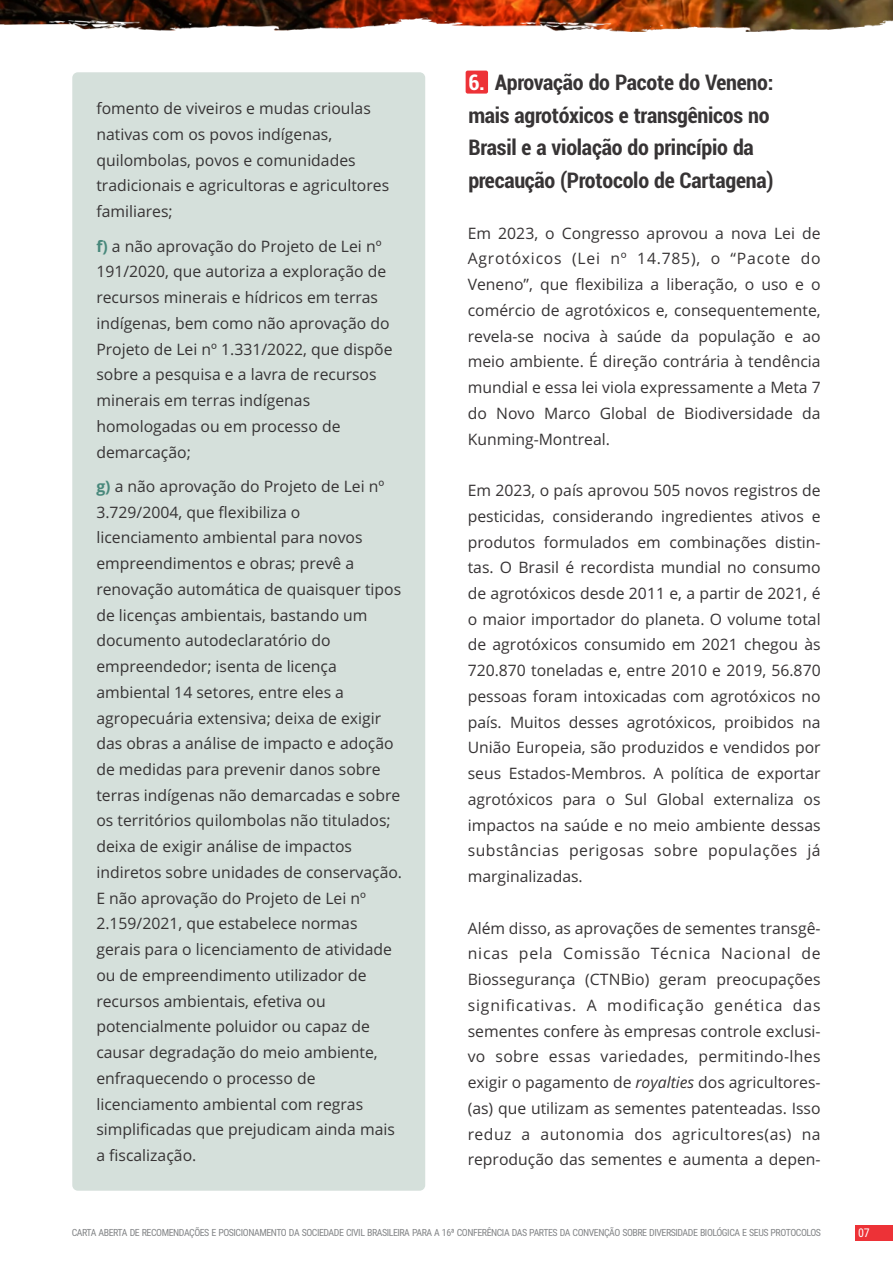
<style>
.page{position:relative;width:893px;height:1263px;background:#fff}
.page>*{position:absolute;margin:0;border:0;box-sizing:border-box;transform-origin:0 0}
.t1{font:700 condensed 22.5px/32.4px "Roboto";letter-spacing:-.01em;color:#373435}
.t2{font:15.75px/25.8px "Open Sans";color:#373435}
.t3{font:12px "Roboto Condensed";color:#fefefe}
.t4{font:9.9px "Roboto Condensed";letter-spacing:-.045em;color:#848688}
.s1{font-weight:700;color:#48887b}
.s2{color:#fefefe}
.s3{font-style:italic}
</style>
<div class="page">
<div style="left:72px;top:72px;width:353px;height:1119px;background:#d5e0db;border-radius:6px"></div>
<div style="left:466px;top:71px;width:22px;height:23px;background:#ed3237;border-radius:2px"></div>
<div style="left:855px;top:1225px;width:38px;height:15px;background:#ed3237"></div>
<img style="left:0;top:0;width:893px;height:32px">
<p class="t2" style="left:96px;top:97px;width:294px">fomento de viveiros e mudas crioulas nativas com os povos indígenas, quilombolas, povos e comunidades tradicionais e agricultoras e agricultores familiares;</p>
<p class="t2" style="left:96px;top:234px;width:298px"><span class="s1">f)</span> a não aprovação do Projeto de Lei nº 191/2020, que autoriza a exploração de recursos minerais e hídricos em terras indígenas, bem como não aprovação do Projeto de Lei nº 1.331/2022, que dispõe sobre a pesquisa e a lavra de recursos minerais em terras indígenas homologadas ou em processo de demarcação;</p>
<p class="t2" style="left:96px;top:475px;width:307px"><span class="s1">g)</span> a não aprovação do Projeto de Lei nº 3.729/2004, que flexibiliza o licenciamento ambiental para novos empreendimentos e obras; prevê a renovação automática de quaisquer tipos de licenças ambientais, bastando um documento autodeclaratório do empreendedor; isenta de licença ambiental 14 setores, entre eles a agropecuária extensiva; deixa de exigir das obras a análise de impacto e adoção de medidas para prevenir danos sobre terras indígenas não demarcadas e sobre os territórios quilombolas não titulados; deixa de exigir análise de impactos indiretos sobre unidades de conservação.<br>E não aprovação do Projeto de Lei nº 2.159/2021, que estabelece normas gerais para o licenciamento de atividade ou de empreendimento utilizador de recursos ambientais, efetiva ou potencialmente poluidor ou capaz de causar degradação do meio ambiente, enfraquecendo o processo de licenciamento ambiental com regras simplificadas que prejudicam ainda mais a fiscalização.</p>
<h1 class="t1" style="left:468px;top:68px;width:307px"><span class="s2">6.</span> Aprovação do Pacote do Veneno: mais agrotóxicos e transgênicos no Brasil e a violação do princípio da precaução (Protocolo de Cartagena)</h1>
<p class="t2" style="left:468px;top:222px;width:354px;text-align:justify">Em 2023, o Congresso aprovou a nova Lei de Agrotóxicos (Lei nº 14.785), o “Pacote do Veneno”, que flexibiliza a liberação, o uso e o comércio de agrotóxicos e, consequentemente, revela-se nociva à saúde da população e ao meio ambiente. É direção contrária à tendência mundial e essa lei viola expressamente a Meta 7 do Novo Marco Global de Biodiversidade da Kunming-Montreal.</p>
<p class="t2" style="left:468px;top:479px;width:354px;text-align:justify">Em 2023, o país aprovou 505 novos registros de pesticidas, considerando ingredientes ativos e produtos formulados em combinações distin&shy;tas. O Brasil é recordista mundial no consumo de agrotóxicos desde 2011 e, a partir de 2021, é o maior importador do planeta. O volume total de agrotóxicos consumido em 2021 chegou às 720.870 toneladas e, entre 2010 e 2019, 56.870 pessoas foram intoxicadas com agrotóxicos no país. Muitos desses agrotóxicos, proibidos na União Europeia, são produzidos e vendidos por seus Estados-Membros. A política de exportar agrotóxicos para o Sul Global externaliza os impactos na saúde e no meio ambiente dessas substâncias perigosas sobre populações já marginalizadas.</p>
<p class="t2" style="left:468px;top:916px;width:354px;text-align:justify">Além disso, as aprovações de sementes transgê&shy;nicas pela Comissão Técnica Nacional de Biossegurança (CTNBio) geram preocupações significativas. A modificação genética das sementes confere às empresas controle exclusi&shy;vo sobre essas variedades, permitindo-lhes exigir o pagamento de <span class="s3">royalties</span> dos agricultores-(as) que utilizam as sementes patenteadas. Isso reduz a autonomia dos agricultores(as) na reprodução das sementes e aumenta a depen-</p>
<p class="t4" style="left:72px;top:1229px;width:751px">CARTA ABERTA DE RECOMENDAÇÕES E POSICIONAMENTO DA SOCIEDADE CIVIL BRASILEIRA PARA A 16ª CONFERÊNCIA DAS PARTES DA CONVENÇÃO SOBRE DIVERSIDADE BIOLÓGICA E SEUS PROTOCOLOS</p>
<p class="t3" style="left:858px;top:1228px;width:13px">07</p>
</div>
